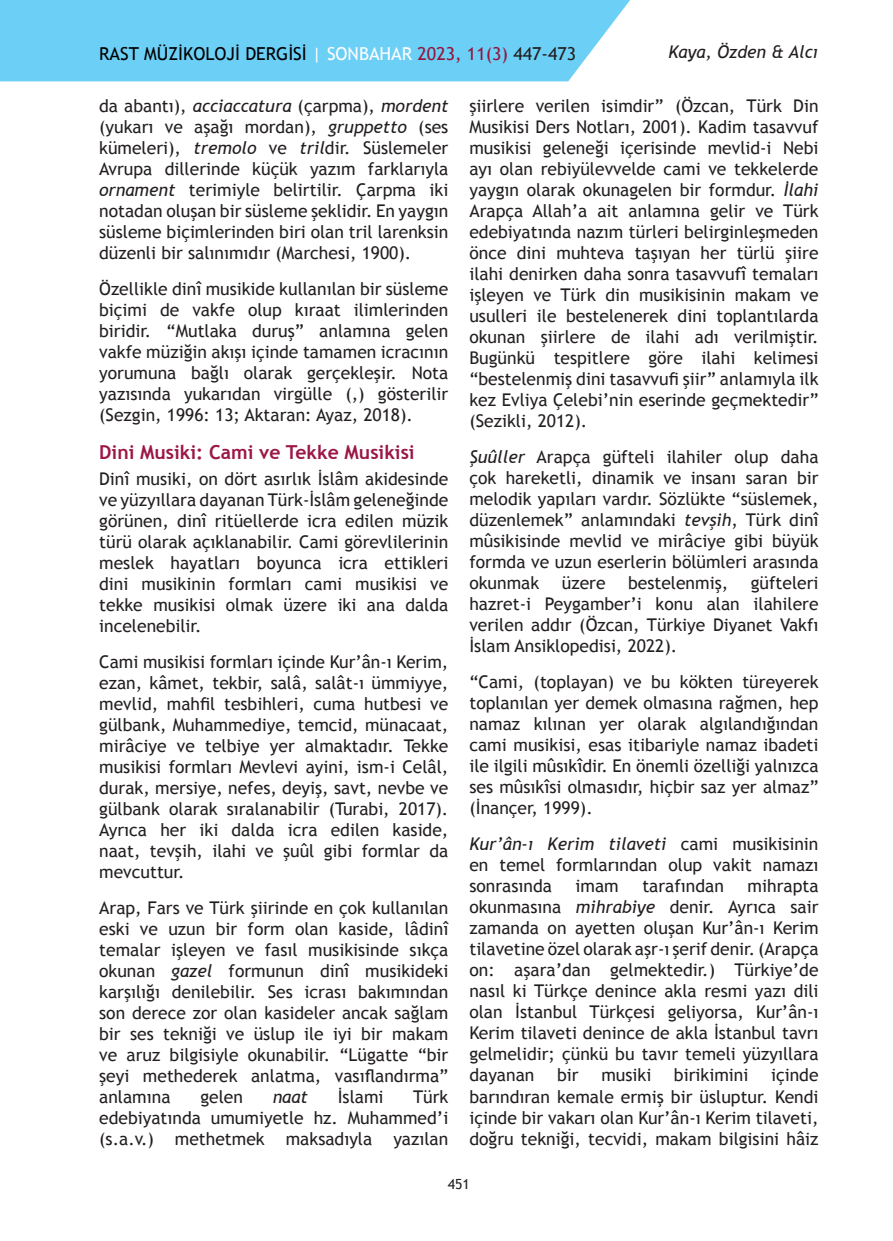
<style>
.page{position:relative;width:893px;height:1241px;background:#fff}
.page>*{position:absolute;margin:0;border:0;box-sizing:border-box;transform-origin:0 0}
.Metin_-_Başlık_1{font:700 19.25px "Trebuchet MS";color:#9b1746}
.t1{font:17.85px "Trebuchet MS";color:#000}
.Metin_-_Gövde{font:17.5px/21px "Trebuchet MS";color:#231f20;text-align:justify}
.Metin_-_Gövde-2{font:italic 17.5px "Trebuchet MS";color:#231f20}
.t2{font:14px "Trebuchet MS";color:#231f20}
.s1{color:#fff}
.s2{color:#94163d}
.s3{color:#231f20}
.s4{font-style:italic}
</style>
<div class="page">
<div style="left:0;top:0;width:630px;height:81px;background:#6bcff6"></div>
<p class="Metin_-_Gövde-2" style="left:668px;top:41px;width:151px">Kaya, Özden &amp; Alcı</p>
<p class="t1" style="left:99px;top:43px;width:479px">RAST MÜZİKOLOJİ DERGİSİ <span class="s1">| SONBAHAR</span> <span class="s2">2023, 11(3)</span> <span class="s3">447-473</span></p>
<p class="Metin_-_Gövde" style="left:99px;top:96px;width:351px">da abantı), <span class="s4">acciaccatura</span> (çarpma), <span class="s4">mordent </span>(yukarı ve aşağı mordan), <span class="s4">gruppetto</span> (ses kümeleri), <span class="s4">tremolo</span> ve <span class="s4">tril</span>dir. Süslemeler Avrupa dillerinde küçük yazım farklarıyla <span class="s4">ornament</span> terimiyle belirtilir. Çarpma iki notadan oluşan bir süsleme şeklidir. En yaygın süsleme biçimlerinden biri olan tril larenksin düzenli bir salınımıdır (Marchesi, 1900).</p>
<p class="Metin_-_Gövde" style="left:99px;top:279px;width:351px">Özellikle dinî musikide kullanılan bir süsleme biçimi de vakfe olup kıraat ilimlerinden biridir. “Mutlaka duruş” anlamına gelen vakfe müziğin akışı içinde tamamen icracının yorumuna bağlı olarak gerçekleşir. Nota yazısında yukarıdan virgülle (,) gösterilir (Sezgin, 1996: 13; Aktaran: Ayaz, 2018).</p>
<p class="Metin_-_Başlık_1" style="left:99px;top:440px;width:317px">Dini Musiki: Cami ve Tekke Musikisi</p>
<p class="Metin_-_Gövde" style="left:99px;top:468px;width:351px">Dinî musiki, on dört asırlık İslâm akidesinde ve yüzyıllara dayanan Türk-İslâm geleneğinde görünen, dinî ritüellerde icra edilen müzik türü olarak açıklanabilir. Cami görevlilerinin meslek hayatları boyunca icra ettikleri dini musikinin formları cami musikisi ve tekke musikisi olmak üzere iki ana dalda incelenebilir.</p>
<p class="Metin_-_Gövde" style="left:99px;top:651px;width:351px">Cami musikisi formları içinde Kur’ân-ı Kerim, ezan, kâmet, tekbir, salâ, salât-ı ümmiyye, mevlid, mahfil tesbihleri, cuma hutbesi ve gülbank, Muhammediye, temcid, münacaat, mirâciye ve telbiye yer almaktadır. Tekke musikisi formları Mevlevi ayini, ism-i Celâl, durak, mersiye, nefes, deyiş, savt, nevbe ve gülbank olarak sıralanabilir (Turabi, 2017).<br>Ayrıca her iki dalda icra edilen kaside, naat, tevşih, ilahi ve şuûl gibi formlar da mevcuttur.</p>
<p class="Metin_-_Gövde" style="left:99px;top:897px;width:351px">Arap, Fars ve Türk şiirinde en çok kullanılan eski ve uzun bir form olan kaside, lâdinî temalar işleyen ve fasıl musikisinde sıkça okunan <span class="s4">gazel</span> formunun dinî musikideki karşılığı denilebilir. Ses icrası bakımından son derece zor olan kasideler ancak sağlam bir ses tekniği ve üslup ile iyi bir makam ve aruz bilgisiyle okunabilir. “Lügatte “bir şeyi methederek anlatma, vasıflandırma” anlamına</p>
<p class="Metin_-_Gövde" style="left:469px;top:96px;width:351px">şiirlere verilen isimdir” (Özcan, Türk Din Musikisi Ders Notları, 2001). Kadim tasavvuf musikisi geleneği içerisinde mevlid-i Nebi ayı olan rebiyülevvelde cami ve tekkelerde yaygın olarak okunagelen bir formdur. <span class="s4">İlahi </span>Arapça Allah’a ait anlamına gelir ve Türk edebiyatında nazım türleri belirginleşmeden önce dini muhteva taşıyan her türlü şiire ilahi denirken daha sonra tasavvufî temaları işleyen ve Türk din musikisinin makam ve usulleri ile bestelenerek dini toplantılarda okunan şiirlere de ilahi adı verilmiştir.<br>Bugünkü tespitlere göre ilahi kelimesi “bestelenmiş dini tasavvufi şiir” anlamıyla ilk kez Evliya Çelebi’nin eserinde geçmektedir” (Sezikli, 2012).</p>
<p class="Metin_-_Gövde" style="left:469px;top:447px;width:351px"><span class="s4">Şuûller</span> Arapça güfteli ilahiler olup daha çok hareketli, dinamik ve insanı saran bir melodik yapıları vardır. Sözlükte “süslemek, düzenlemek” anlamındaki <span class="s4">tevşih</span>, Türk dinî mûsikisinde mevlid ve mirâciye gibi büyük formda ve uzun eserlerin bölümleri arasında okunmak</p>
<p class="Metin_-_Gövde" style="left:469px;top:573px;width:351px;text-indent:281px">güfteleri hazret-i Peygamber’i konu alan ilahilere verilen addır (Özcan, Türkiye Diyanet Vakfı İslam Ansiklopedisi, 2022).</p>
<p class="Metin_-_Gövde" style="left:469px;top:671px;width:351px">“Cami, (toplayan) ve bu kökten türeyerek toplanılan yer demek olmasına rağmen, hep namaz kılınan yer olarak algılandığından cami musikisi, esas itibariyle namaz ibadeti ile ilgili mûsıkîdir. En önemli özelliği yalnızca ses mûsıkîsi olmasıdır, hiçbir saz yer almaz” (İnançer, 1999).</p>
<p class="Metin_-_Gövde" style="left:469px;top:833px;width:351px"><span class="s4">Kur’ân-ı Kerim tilaveti</span> cami musikisinin en temel formlarından olup vakit namazı sonrasında</p>
<p class="Metin_-_Gövde" style="left:562px;top:573px;width:45px">üzere</p>
<p class="Metin_-_Gövde" style="left:628px;top:573px;width:102px">bestelenmiş,</p>
<p class="Metin_-_Gövde" style="left:469px;top:875px;width:351px;text-indent:278px">mihrapta okunmasına <span class="s4">mihrabiye</span> denir. Ayrıca sair zamanda on ayetten oluşan Kur’ân-ı Kerim tilavetine özel olarak aşr-ı şerif denir. (Arapça on: aşara’dan gelmektedir.) Türkiye’de nasıl ki Türkçe denince akla resmi yazı dili olan İstanbul Türkçesi geliyorsa, Kur’ân-ı Kerim tilaveti denince de akla İstanbul tavrı gelmelidir; çünkü bu tavır temeli yüzyıllara dayanan</p>
<p class="Metin_-_Gövde" style="left:576px;top:875px;width:45px">imam</p>
<p class="Metin_-_Gövde" style="left:642px;top:875px;width:83px">tarafından</p>
<p class="Metin_-_Gövde" style="left:469px;top:1064px;width:351px;text-indent:302px">içinde barındıran kemale ermiş bir üsluptur. Kendi içinde bir vakarı olan Kur’ân-ı Kerim tilaveti, doğru tekniği, tecvidi, makam bilgisini hâiz</p>
<p class="Metin_-_Gövde" style="left:557px;top:1064px;width:23px">bir</p>
<p class="Metin_-_Gövde" style="left:601px;top:1064px;width:51px">musiki</p>
<p class="Metin_-_Gövde" style="left:674px;top:1064px;width:76px">birikimini</p>
<p class="Metin_-_Gövde" style="left:200px;top:1086px;width:44px">gelen</p>
<p class="Metin_-_Gövde-2" style="left:273px;top:1086px;width:37px">naat</p>
<p class="Metin_-_Gövde" style="left:338px;top:1086px;width:47px">İslami</p>
<p class="Metin_-_Gövde" style="left:99px;top:1086px;width:351px;text-indent:314px">Türk edebiyatında umumiyetle hz. Muhammed’i (s.a.v.) methetmek maksadıyla yazılan</p>
<p class="t2" style="left:448px;top:1175px;width:24px">451</p>
</div>
